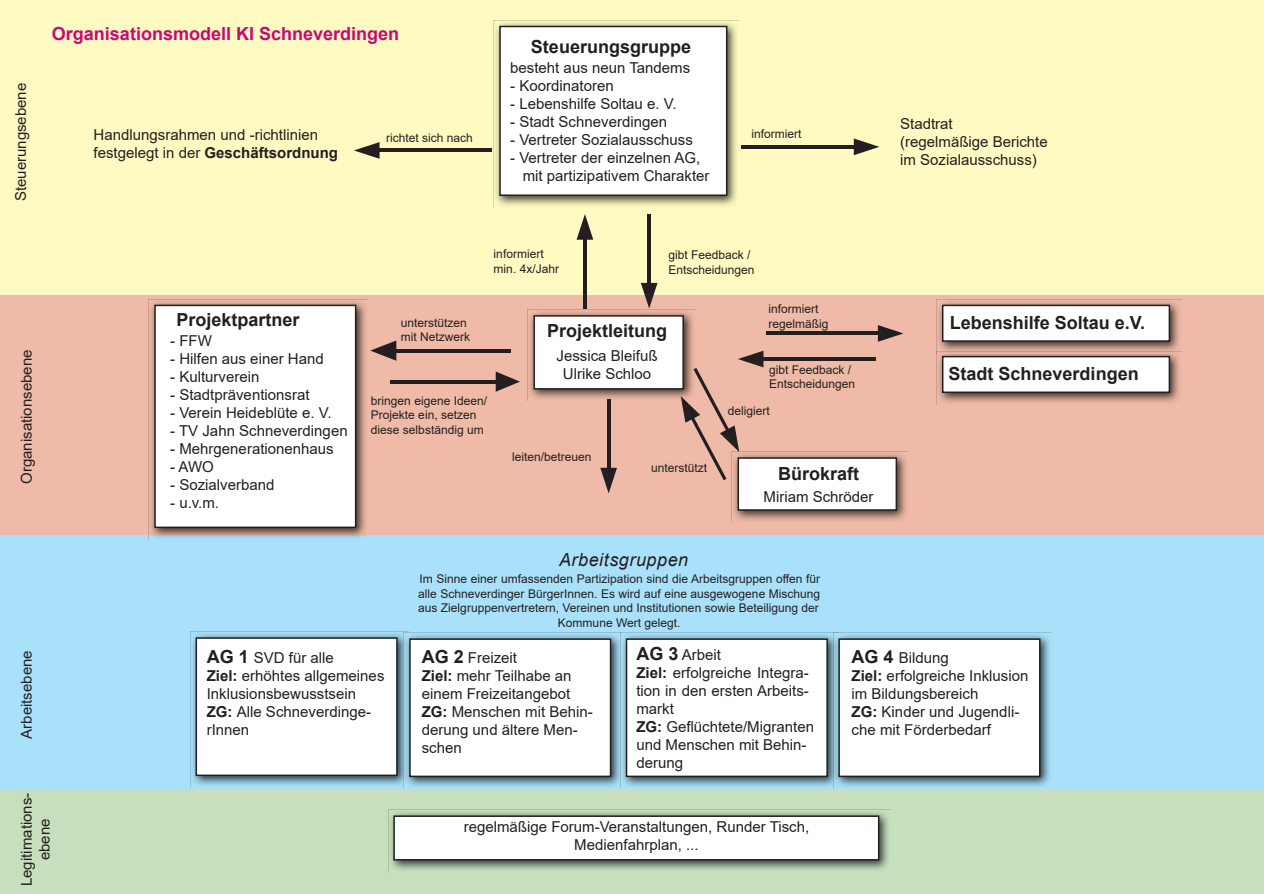
<style>
.page{position:relative;width:1264px;height:894px;background:#fff}
.page>*{position:absolute;margin:0;border:0;box-sizing:border-box;transform-origin:0 0}
.t1{font:700 18px "Arial";color:#231f20}
.t2{font:700 18px "Arial";color:#c80877}
.t3{font:italic 18px "Arial";letter-spacing:.03em;color:#231f20}
.t4{font:15px/18px "Arial";color:#231f20}
.t5{font:12px/14.4px "Arial";color:#231f20}
.s1{font-weight:700}
.s2{font-weight:700;font-size:18px}
</style>
<div class="page">
<div style="left:0;top:788px;width:1263px;height:105px;background:#c8dfbe"></div>
<img style="left:388px;top:809px;width:502px;height:62px">
<div style="left:393px;top:815px;width:486px;height:45px;background:#fff;border:2px solid #231f20"></div>
<div style="left:0;top:535px;width:1263px;height:253px;background:#aae1fa"></div>
<div style="left:0;top:294px;width:1263px;height:241px;background:#efbaa7"></div>
<img style="left:936px;top:353px;width:243px;height:51px">
<div style="left:941px;top:356px;width:228px;height:37px;background:#fff;border:2px solid #231f20"></div>
<img style="left:936px;top:299px;width:245px;height:54px">
<div style="left:941px;top:304px;width:228px;height:37px;background:#fff;border:2px solid #231f20"></div>
<img style="left:190px;top:631px;width:218px;height:156px">
<div style="left:195px;top:637px;width:202px;height:138px;background:#fff;border:2px solid #231f20"></div>
<img style="left:403px;top:632px;width:217px;height:156px">
<div style="left:409px;top:638px;width:202px;height:138px;background:#fff;border:2px solid #231f20"></div>
<img style="left:620px;top:632px;width:212px;height:156px">
<div style="left:625px;top:638px;width:202px;height:138px;background:#fff;border:2px solid #231f20"></div>
<img style="left:832px;top:632px;width:219px;height:156px">
<div style="left:838px;top:638px;width:202px;height:138px;background:#fff;border:2px solid #231f20"></div>
<img style="left:530px;top:311px;width:163px;height:89px">
<div style="left:533px;top:315px;width:150px;height:74px;background:#fff;border:2px solid #231f20"></div>
<div style="left:0;top:0;width:1263px;height:294px;background:#fffac1"></div>
<hr style="left:373px;top:149px;width:118px;height:3px;background:#231f20">
<svg style="left:354px;top:142px;width:25px;height:17px"></svg>
<hr style="left:741px;top:145px;width:118px;height:3px;background:#231f20">
<svg style="left:853px;top:138px;width:26px;height:17px"></svg>
<hr style="left:647px;top:214px;width:3px;height:75px;background:#231f20">
<svg style="left:640px;top:283px;width:17px;height:25px"></svg>
<hr style="left:583px;top:233px;width:3px;height:75px;background:#231f20">
<svg style="left:576px;top:214px;width:17px;height:25px"></svg>
<hr style="left:607px;top:399px;width:3px;height:75px;background:#231f20">
<svg style="left:600px;top:467px;width:17px;height:26px"></svg>
<hr style="left:765px;top:332px;width:119px;height:3px;background:#231f20">
<svg style="left:877px;top:325px;width:26px;height:16px"></svg>
<hr style="left:757px;top:357px;width:118px;height:3px;background:#231f20">
<img style="left:494px;top:20px;width:244px;height:186px">
<div style="left:499px;top:26px;width:228px;height:170px;background:#fff;border:2px solid #231f20"></div>
<img style="left:149px;top:299px;width:218px;height:239px">
<div style="left:154px;top:304px;width:202px;height:224px;background:#fff;border:2px solid #231f20"></div>
<svg style="left:390px;top:380px;width:105px;height:3px"></svg>
<svg style="left:495px;top:371px;width:25px;height:20px"></svg>
<svg style="left:396px;top:348px;width:114px;height:4px"></svg>
<svg style="left:370px;top:340px;width:26px;height:20px"></svg>
<img style="left:731px;top:451px;width:177px;height:71px">
<div style="left:737px;top:457px;width:159px;height:53px;background:#fff;border:2px solid #231f20"></div>
<svg style="left:680px;top:350px;width:83px;height:130px"></svg>
<p class="t4" style="left:13px;top:201px;width:120px;rotate:-90deg">Steuerungsebene</p>
<p class="t2" style="left:52px;top:26px;width:349px">Organisationsmodell KI Schneverdingen</p>
<p class="t4" style="left:94px;top:127px;width:246px">Handlungsrahmen und -richtlinien festgelegt in der <span class="s1">Geschäftsordnung</span></p>
<p class="t5" style="left:386px;top:132px;width:88px">richtet sich nach</p>
<p class="t1" style="left:531px;top:40px;width:162px">Steuerungsgruppe</p>
<p class="t4" style="left:510px;top:60px;width:181px">besteht aus neun Tandems</p>
<p class="t4" style="left:510px;top:78px;width:105px">- Koordinatoren</p>
<p class="t4" style="left:510px;top:96px;width:168px">- Lebenshilfe Soltau e. V.</p>
<p class="t4" style="left:510px;top:114px;width:158px">- Stadt Schneverdingen</p>
<p class="t4" style="left:510px;top:132px;width:184px">- Vertreter Sozialausschuss</p>
<p class="t4" style="left:522px;top:150px;width:188px;text-indent:-13px">- Vertreter der einzelnen AG, mit partizipativem Charakter</p>
<p class="t5" style="left:751px;top:128px;width:52px">informiert</p>
<p class="t4" style="left:899px;top:116px;width:149px">Stadtrat<br>(regelmäßige Berichte im Sozialausschuss)</p>
<p class="t4" style="left:19px;top:484px;width:136px;rotate:-90deg">Organisationsebene</p>
<p class="t4" style="left:19px;top:738px;width:90px;rotate:-90deg">Arbeitsebene</p>
<p class="t1" style="left:176px;top:312px;width:125px">Projektpartner</p>
<p class="t4" style="left:170px;top:333px;width:43px">- FFW</p>
<p class="t4" style="left:170px;top:351px;width:155px">- Hilfen aus einer Hand</p>
<p class="t4" style="left:170px;top:369px;width:91px">- Kulturverein</p>
<p class="t4" style="left:170px;top:387px;width:141px">- Stadtpräventionsrat</p>
<p class="t4" style="left:170px;top:405px;width:163px">- Verein Heideblüte e. V.</p>
<p class="t4" style="left:170px;top:423px;width:179px">- TV Jahn Schneverdingen</p>
<p class="t4" style="left:170px;top:441px;width:165px">- Mehrgenerationenhaus</p>
<p class="t4" style="left:170px;top:459px;width:45px">- AWO</p>
<p class="t4" style="left:170px;top:477px;width:106px">- Sozialverband</p>
<p class="t4" style="left:170px;top:495px;width:50px">- u.v.m.</p>
<p class="t5" style="left:401px;top:316px;width:71px">unterstützen mit Netzwerk</p>
<p class="t5" style="left:493px;top:248px;width:67px">informiert min. 4x/Jahr</p>
<p class="t5" style="left:668px;top:249px;width:88px">gibt Feedback /<br>Entscheidungen</p>
<p class="t1" style="left:547px;top:323px;width:122px">Projektleitung</p>
<p class="t4" style="left:556px;top:347px;width:102px;text-align:center">Jessica Bleifuß<br>Ulrike Schloo</p>
<p class="t5" style="left:768px;top:303px;width:62px">informiert regelmäßig</p>
<p class="t5" style="left:768px;top:363px;width:88px">gibt Feedback /<br>Entscheidungen</p>
<p class="t5" style="left:371px;top:394px;width:118px">bringen eigene Ideen/<br>Projekte ein, setzen diese selbständig um</p>
<p class="t5" style="left:512px;top:450px;width:81px">leiten/betreuen</p>
<p class="t5" style="left:651px;top:461px;width:58px">unterstützt</p>
<p class="t3" style="left:559px;top:553px;width:131px">Arbeitsgruppen</p>
<p class="t5" style="left:727px;top:404px;width:44px">deligiert</p>
<p class="t1" style="left:777px;top:466px;width:83px">Bürokraft</p>
<p class="t4" style="left:763px;top:488px;width:112px">Miriam Schröder</p>
<p class="t5" style="left:418px;top:572px;width:403px;text-align:center">Im Sinne einer umfassenden Partizipation sind die Arbeitsgruppen offen für alle Schneverdinger BürgerInnen. Es wird auf eine ausgewogene Mischung aus Zielgruppenvertretern, Vereinen und Institutionen sowie Beteiligung der Kommune Wert gelegt.</p>
<p class="t1" style="left:949px;top:316px;width:197px">Lebenshilfe Soltau e.V.</p>
<p class="t1" style="left:948px;top:367px;width:192px">Stadt Schneverdingen</p>
<p class="t4" style="left:207px;top:649px;width:179px"><span class="s2">AG 1</span> SVD für alle<br><span class="s1">Ziel:</span> erhöhtes allgemeines<br>Inklusionsbewusstsein<br><span class="s1">ZG:</span> Alle Schneverdinge&shy;rInnen</p>
<p class="t4" style="left:636px;top:647px;width:179px"><span class="s2">AG 3</span> Arbeit<br><span class="s1">Ziel:</span> erfolgreiche Integra&shy;tion in den ersten Arbeits&shy;markt<br><span class="s1">ZG:</span> Geflüchtete/Migranten und Menschen mit Behin&shy;derung</p>
<p class="t4" style="left:421px;top:649px;width:172px"><span class="s2">AG 2</span> Freizeit<br><span class="s1">Ziel:</span> mehr Teilhabe an einem Freizeitangebot<br><span class="s1">ZG:</span> Menschen mit Behin&shy;derung und ältere Men&shy;schen</p>
<p class="t4" style="left:851px;top:649px;width:178px"><span class="s2">AG 4</span> Bildung<br><span class="s1">Ziel:</span> erfolgreiche Inklusion im Bildungsbereich<br><span class="s1">ZG:</span> Kinder und Jugendli&shy;che mit Förderbedarf</p>
<p class="t4" style="left:19px;top:885px;width:95px;text-align:center;rotate:-90deg">Legitimations&shy;ebene</p>
<p class="t4" style="left:463px;top:819px;width:347px;text-align:center">regelmäßige Forum-Veranstaltungen, Runder Tisch,<br>Medienfahrplan, ...</p>
</div>
